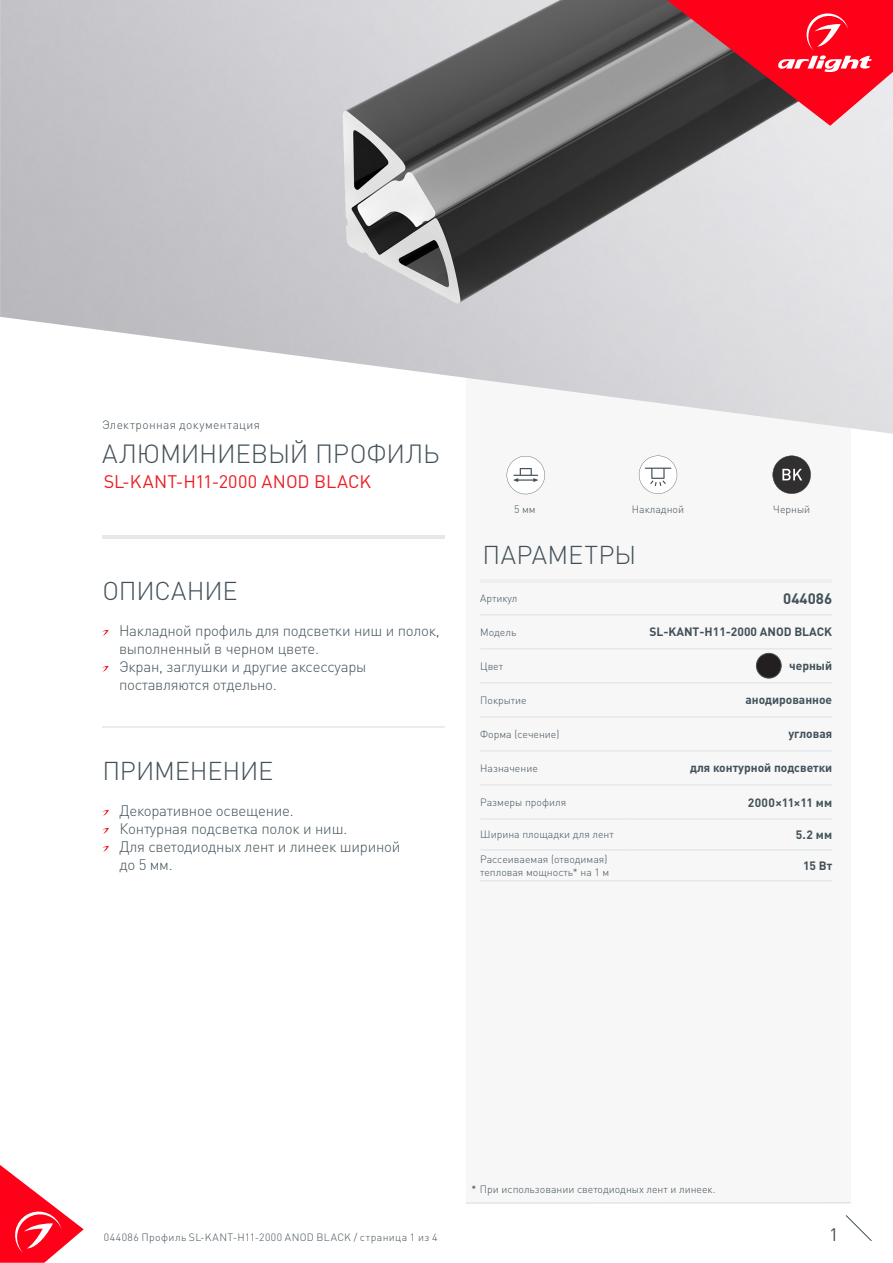
<style>
.page{position:relative;width:893px;height:1263px;background:#fff}
.page>*{position:absolute;margin:0;border:0;box-sizing:border-box;transform-origin:0 0}
.t1{font:300 25.95px "DIN Pro";letter-spacing:-.01em;color:#425159}
.t2{font:300 25.5px "DIN Pro";letter-spacing:-.005em;color:#425159}
.t3{font:300 25.5px "DIN Pro";letter-spacing:.015em;color:#425159}
.t4{font:18px "DIN Pro";letter-spacing:.005em;color:#ee1d23}
.t5{font:18px "DIN Pro";color:#425159}
.t6{font:300 15px/18px "DIN Pro";letter-spacing:-.015em;color:#425159}
.t7{font:700 15px "DIN Pro";color:#425159}
.t8{font:700 12px "DIN Pro";color:#425159}
.t9{font:300 12px "DIN Pro";letter-spacing:.03em;color:#425159}
.t10{font:700 12px "DIN Pro";letter-spacing:.02em;color:#425159}
.t11{font:300 10.5px/12.6px "DIN Pro";color:#425159}
.t12{font:300 10.5px "DIN Pro";letter-spacing:.04em;color:#425159}
.s1{color:#231f20}
</style>
<div class="page">
<svg style="left:0;top:1165px;width:84px;height:98px"></svg>
<svg style="left:845px;top:1215px;width:27px;height:26px"></svg>
<div style="left:466px;top:250px;width:384px;height:953px;background:#f7f7f8"></div>
<img style="left:0;top:0;width:893px;height:434px">
<hr style="left:480px;top:579px;width:148px;height:4px;background:#eeeeef">
<hr style="left:628px;top:579px;width:204px;height:4px;background:#eeeeef">
<hr style="left:480px;top:614px;width:148px;height:1px;background:#e6e7e9">
<hr style="left:628px;top:614px;width:204px;height:1px;background:#e6e7e9">
<hr style="left:480px;top:648px;width:148px;height:2px;background:#e6e7e9">
<hr style="left:628px;top:648px;width:204px;height:2px;background:#e6e7e9">
<hr style="left:480px;top:682px;width:148px;height:2px;background:#e6e7e9">
<hr style="left:628px;top:682px;width:204px;height:2px;background:#e6e7e9">
<hr style="left:480px;top:716px;width:148px;height:2px;background:#e6e7e9">
<hr style="left:628px;top:716px;width:204px;height:2px;background:#e6e7e9">
<hr style="left:480px;top:750px;width:148px;height:2px;background:#e6e7e9">
<hr style="left:628px;top:750px;width:204px;height:2px;background:#e6e7e9">
<hr style="left:480px;top:784px;width:148px;height:2px;background:#e6e7e9">
<hr style="left:628px;top:784px;width:204px;height:2px;background:#e6e7e9">
<hr style="left:480px;top:818px;width:148px;height:2px;background:#e6e7e9">
<hr style="left:628px;top:818px;width:204px;height:2px;background:#e6e7e9">
<hr style="left:480px;top:849px;width:148px;height:2px;background:#e6e7e9">
<hr style="left:628px;top:849px;width:204px;height:2px;background:#e6e7e9">
<hr style="left:480px;top:880px;width:148px;height:1px;background:#e6e7e9">
<hr style="left:628px;top:880px;width:204px;height:1px;background:#e6e7e9">
<hr style="left:466px;top:1202px;width:384px;height:1px;background:#dcdddf">
<svg style="left:667px;top:0;width:226px;height:126px;background:#c33745"></svg>
<svg style="left:102px;top:810px;width:7px;height:6px"></svg>
<svg style="left:102px;top:828px;width:7px;height:6px"></svg>
<svg style="left:102px;top:846px;width:7px;height:6px"></svg>
<hr style="left:102px;top:726px;width:343px;height:1px;background:#dcdddf">
<svg style="left:507px;top:456px;width:38px;height:38px"></svg>
<svg style="left:639px;top:456px;width:38px;height:38px"></svg>
<svg style="left:102px;top:630px;width:7px;height:6px"></svg>
<svg style="left:102px;top:666px;width:7px;height:6px"></svg>
<hr style="left:102px;top:536px;width:342px;height:3px;background:#e6e7e9">
<svg style="left:773px;top:456px;width:38px;height:38px"></svg>
<div style="left:756px;top:653px;width:25px;height:25px;background:#231f20;border-radius:50%"></div>
<div style="left:756px;top:653px;width:26px;height:25px;border:1px solid #425159;border-radius:50%"></div>
<p class="t9" style="left:102px;top:417px;width:160px">Электронная документация</p>
<p class="t1" style="left:102px;top:436px;width:339px">АЛЮМИНИЕВЫЙ ПРОФИЛЬ</p>
<p class="t4" style="left:104px;top:470px;width:269px">SL-KANT-H11-2000 ANOD BLACK</p>
<p class="t2" style="left:102px;top:573px;width:137px">ОПИСАНИЕ</p>
<p class="t6" style="left:119px;top:620px;width:322px">Накладной профиль для подсветки ниш и полок, выполненный в черном цвете.</p>
<p class="t6" style="left:119px;top:656px;width:249px">Экран, заглушки и другие аксессуары поставляются отдельно.</p>
<p class="t2" style="left:102px;top:753px;width:172px">ПРИМЕНЕНИЕ</p>
<p class="t6" style="left:119px;top:800px;width:176px">Декоративное освещение.</p>
<p class="t6" style="left:119px;top:818px;width:229px">Контурная подсветка полок и ниш.</p>
<p class="t6" style="left:119px;top:836px;width:283px">Для светодиодных лент и линеек шириной до 5 мм.</p>
<p class="t11" style="left:514px;top:502px;width:23px">5 мм</p>
<p class="t11" style="left:632px;top:502px;width:54px">Накладной</p>
<p class="t11" style="left:773px;top:502px;width:38px">Черный</p>
<p class="t3" style="left:483px;top:537px;width:155px">ПАРАМЕТРЫ</p>
<p class="t11" style="left:480px;top:591px;width:39px">Артикул</p>
<p class="t7" style="left:783px;top:588px;width:50px">044086</p>
<p class="t11" style="left:480px;top:625px;width:38px">Модель</p>
<p class="t8" style="left:649px;top:624px;width:184px">SL-KANT-H11-2000 ANOD BLACK</p>
<p class="t11" style="left:480px;top:659px;width:24px">Цвет</p>
<p class="t8" style="left:789px;top:658px;width:44px">черный</p>
<p class="t11" style="left:480px;top:693px;width:48px">Покрытие</p>
<p class="t8" style="left:745px;top:692px;width:88px">анодированное</p>
<p class="t11" style="left:480px;top:727px;width:81px">Форма (сечение)</p>
<p class="t8" style="left:788px;top:726px;width:45px">угловая</p>
<p class="t11" style="left:480px;top:761px;width:59px">Назначение</p>
<p class="t8" style="left:690px;top:760px;width:144px">для контурной подсветки</p>
<p class="t11" style="left:480px;top:795px;width:87px">Размеры профиля</p>
<p class="t10" style="left:748px;top:794px;width:86px">2000×11×11 мм</p>
<p class="t11" style="left:480px;top:828px;width:135px">Ширина площадки для лент</p>
<p class="t8" style="left:796px;top:826px;width:38px">5.2 мм</p>
<p class="t11" style="left:480px;top:852px;width:131px">Рассеиваемая (отводимая) тепловая мощность* на 1 м</p>
<p class="t8" style="left:803px;top:857px;width:31px">15 Вт</p>
<p class="t11" style="left:471px;top:1183px;width:246px"><span class="s1">*</span> При использовании светодиодных лент и линеек.</p>
<p class="t12" style="left:104px;top:1230px;width:335px">044086 Профиль SL-KANT-H11-2000 ANOD BLACK / страница 1 из 4</p>
<p class="t5" style="left:829px;top:1222px;width:11px">1</p>
</div>
